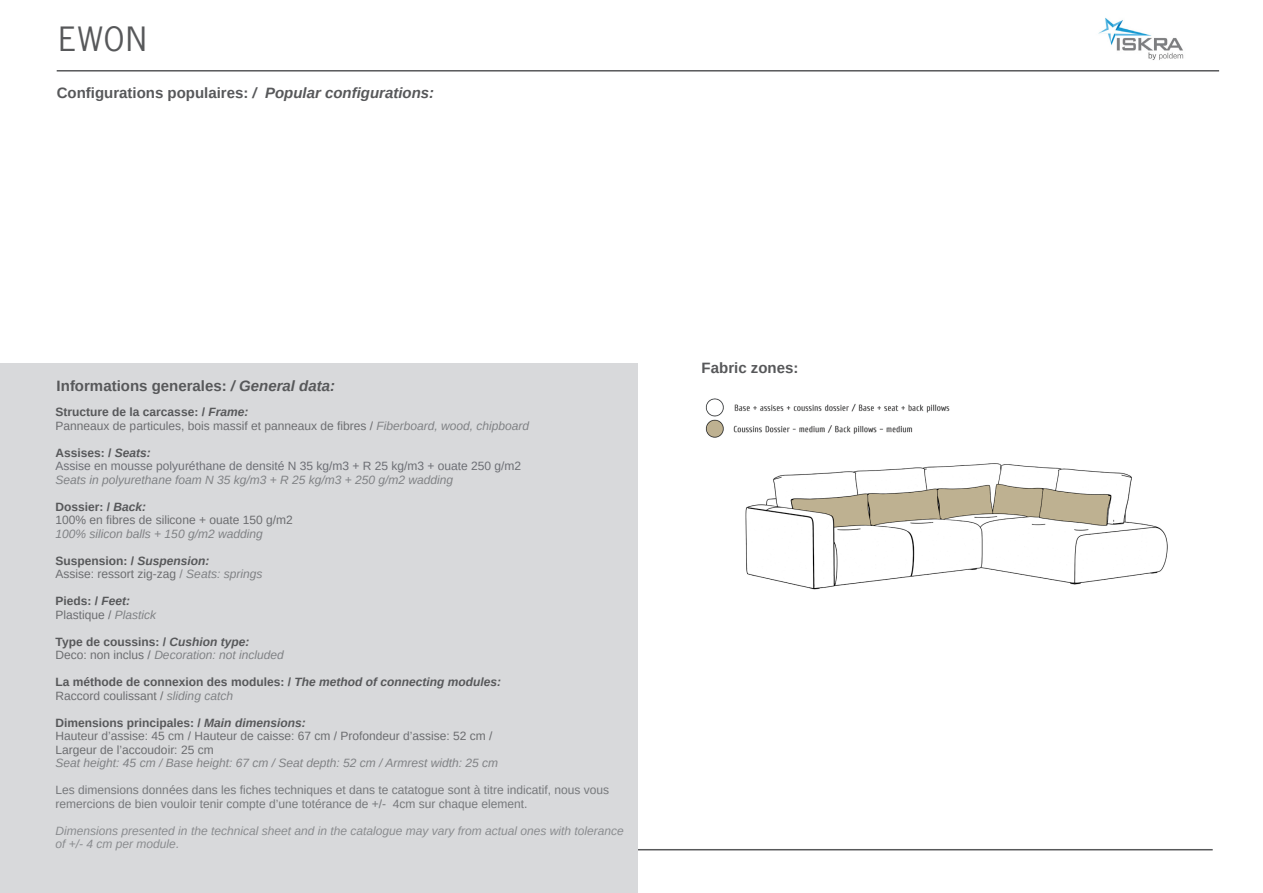
<style>
.page{position:relative;width:1263px;height:893px;background:#fff}
.page>*{position:absolute;margin:0;border:0;box-sizing:border-box;transform-origin:0 0}
.t1{font:31.5px "News Gothic Std";color:#57585a}
.t2{font:700 15px "Arimo";color:#57585a}
.t3{font:12px "Arimo";color:#6c6d70}
.t4{font:700 12px "Arimo";color:#57585a}
.t5{font:italic 12px "Arimo";color:#808285}
.t6{font:12px/13.5px "Arimo";color:#76787b}
.t7{font:italic 12px/13.5px "Arimo";color:#8a8c8f}
.t8{font:12px "Arimo";color:#6c6e74}
.s1{font-style:italic}
.s2{font-style:italic;color:#808285}
.s3{color:#808285}
.s4{font-style:normal;color:#6c6d70}
</style>
<div class="page">
<hr style="left:50px;top:849px;width:1163px;height:1px;background:#57585a">
<hr style="left:57px;top:70px;width:1162px;height:2px;background:#57585a">
<img style="left:1098px;top:18px;width:86px;height:42px">
<div style="left:0;top:364px;width:638px;height:529px;background:#d8d9db"></div>
<img style="left:705px;top:398px;width:463px;height:192px">
<h1 class="t1" style="left:59px;top:19px;width:89px">EWON</h1>
<p class="t2" style="left:57px;top:83px;width:379px">Configurations populaires: <span class="s1">/ Popular configurations:</span></p>
<p class="t2" style="left:57px;top:375px;width:280px">Informations generales: <span class="s1">/ General data:</span></p>
<p class="t4" style="left:56px;top:404px;width:194px">Structure de la carcasse: / <span class="s1">Frame:</span></p>
<p class="t3" style="left:56px;top:418px;width:475px">Panneaux de particules, bois massif et panneaux de fibres / <span class="s2">Fiberboard, wood, chipboard</span></p>
<p class="t4" style="left:56px;top:444px;width:97px">Assises: / <span class="s1">Seats:</span></p>
<p class="t8" style="left:56px;top:458px;width:467px">Assise en mousse polyuréthane de densité N 35 kg/m3 + R 25 kg/m3 + ouate 250 g/m2</p>
<p class="t5" style="left:56px;top:472px;width:399px">Seats in polyurethane foam N 35 kg/m3 + R 25 kg/m3 + 250 g/m2 wadding</p>
<p class="t4" style="left:56px;top:498px;width:92px">Dossier: / <span class="s1">Back:</span></p>
<p class="t3" style="left:56px;top:512px;width:239px">100% en fibres de silicone + ouate 150 g/m2</p>
<p class="t5" style="left:56px;top:526px;width:209px">100% silicon balls + 150 g/m2 wadding</p>
<p class="t4" style="left:56px;top:552px;width:156px">Suspension: / <span class="s1">Suspension:</span></p>
<p class="t3" style="left:56px;top:566px;width:208px">Assise: ressort zig-zag <span class="s3">/</span> <span class="s2">Seats: springs</span></p>
<p class="t4" style="left:56px;top:593px;width:76px">Pieds: / <span class="s1">Feet:</span></p>
<p class="t3" style="left:56px;top:607px;width:102px">Plastique / <span class="s2">Plastick</span></p>
<p class="t4" style="left:56px;top:633px;width:195px">Type de coussins: / <span class="s1">Cushion type:</span></p>
<p class="t5" style="left:56px;top:647px;width:230px"><span class="s4">Deco: non inclus /</span> Decoration: not included</p>
<p class="t4" style="left:56px;top:674px;width:447px">La méthode de connexion des modules: / <span class="s1">The method of connecting modules:</span></p>
<p class="t3" style="left:56px;top:688px;width:179px">Raccord coulissant / <span class="s2">sliding catch</span></p>
<p class="t4" style="left:56px;top:714px;width:252px">Dimensions principales: / <span class="s1">Main dimensions:</span></p>
<p class="t3" style="left:56px;top:728px;width:438px">Hauteur d’assise: 45 cm / Hauteur de caisse: 67 cm / Profondeur d’assise: 52 cm /</p>
<p class="t3" style="left:56px;top:742px;width:160px">Largeur de l’accoudoir: 25 cm</p>
<p class="t5" style="left:56px;top:755px;width:444px">Seat height: 45 cm / Base height: 67 cm / Seat depth: 52 cm / Armrest width: 25 cm</p>
<p class="t6" style="left:56px;top:783px;width:555px">Les dimensions données dans les fiches techniques et dans te catatogue sont à titre indicatif, nous vous remercions de bien vouloir tenir compte d’une totérance de +/- 4cm sur chaque element.</p>
<p class="t7" style="left:56px;top:824px;width:570px">Dimensions presented in the technical sheet and in the catalogue may vary from actual ones with tolerance of +/- 4 cm per module.</p>
<p class="t2" style="left:702px;top:358px;width:98px">Fabric zones:</p>
</div>
